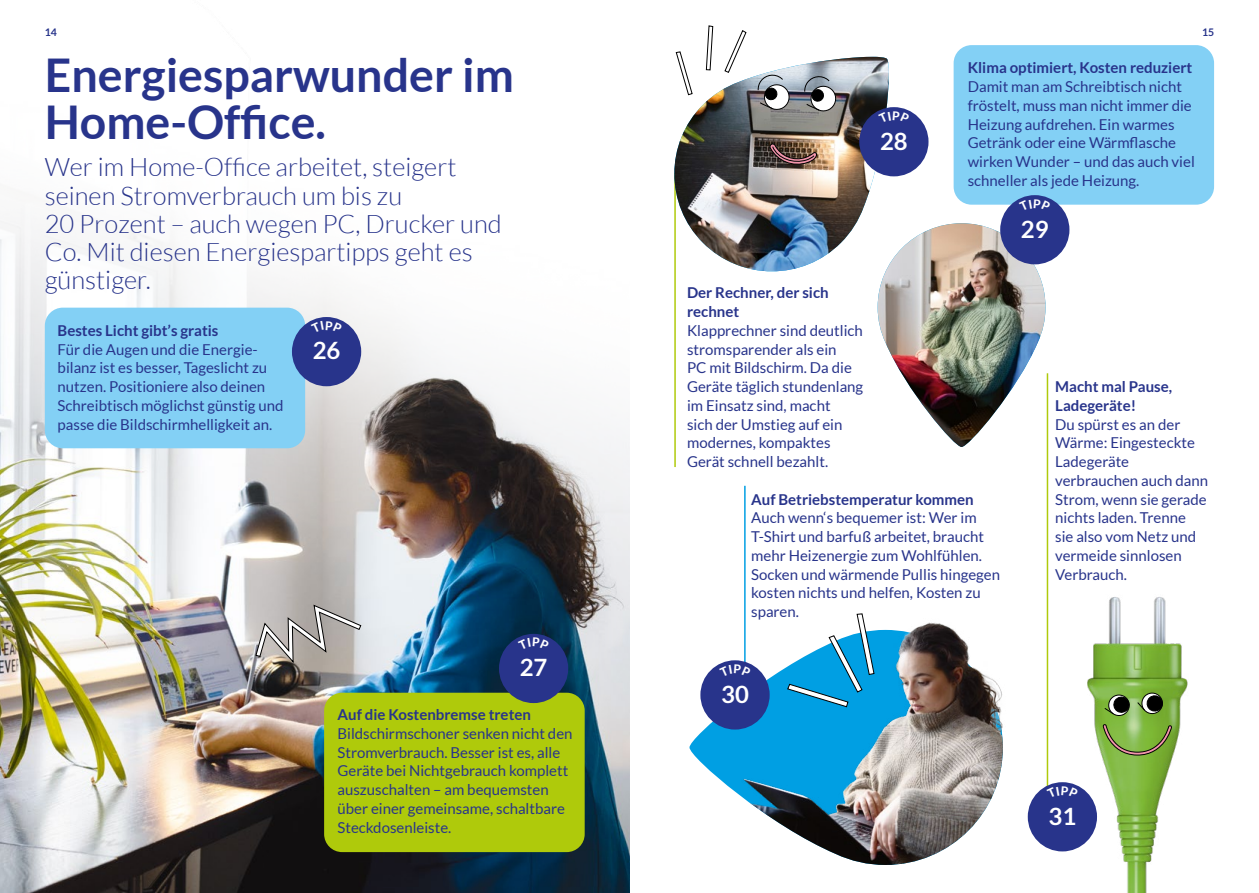
<style>
.page{position:relative;width:1259px;height:893px;background:#fff}
.page>*{position:absolute;margin:0;border:0;box-sizing:border-box;transform-origin:0 0}
.t1{font:700 46.5px/46.8px "Lato";color:#28348b}
.t2{font:300 25.5px/28.2px "Lato";color:#28348b}
.t3{font:700 23.85px "Lato";color:#fff}
.t4{font:15px/18.8px "Lato";color:#28348b}
.t5{font:700 15px/18.8px "Lato";color:#28348b}
.t6{font:700 10.5px "Lato";color:#28348b}
</style>
<div class="page">
<img style="left:0;top:221px;width:629px;height:672px">
<hr style="left:744px;top:486px;width:1px;height:272px;background:#009fe3">
<hr style="left:1046px;top:373px;width:2px;height:460px;background:#afca0b">
<div style="left:45px;top:308px;width:260px;height:140px;background:#83d0f5;border-radius:18px"></div>
<div style="left:324px;top:693px;width:260px;height:159px;background:#afca0b;border-radius:18px"></div>
<img style="left:689px;top:630px;width:314px;height:235px">
<img style="left:846px;top:622px;width:157px;height:110px">
<svg style="left:786px;top:613px;width:88px;height:95px"></svg>
<div style="left:953px;top:45px;width:261px;height:160px;background:#83d0f5;border-radius:18px"></div>
<img style="left:1041px;top:593px;width:147px;height:300px">
<svg style="left:1103px;top:724px;width:69px;height:32px;background:#80a546"></svg>
<svg style="left:1103px;top:694px;width:27px;height:23px"></svg>
<svg style="left:1136px;top:692px;width:28px;height:24px"></svg>
<svg style="left:255px;top:538px;width:107px;height:126px;background:#bbb7b4"></svg>
<hr style="left:674px;top:173px;width:2px;height:294px;background:#afca0b">
<img style="left:674px;top:57px;width:219px;height:224px">
<svg style="left:724px;top:30px;width:23px;height:43px"></svg>
<svg style="left:705px;top:25px;width:8px;height:71px"></svg>
<svg style="left:675px;top:51px;width:18px;height:45px"></svg>
<svg style="left:757px;top:72px;width:34px;height:40px"></svg>
<svg style="left:804px;top:74px;width:33px;height:40px"></svg>
<svg style="left:769px;top:143px;width:49px;height:25px"></svg>
<img style="left:877px;top:223px;width:168px;height:224px">
<div style="left:292px;top:317px;width:69px;height:69px;background:#28348b;border-radius:50%"></div>
<div style="left:304px;top:329px;width:45px;height:45px;border:1px solid #28348b;border-radius:50%"></div>
<div style="left:859px;top:107px;width:69px;height:69px;background:#28348b;border-radius:50%"></div>
<div style="left:871px;top:119px;width:45px;height:45px;border:1px solid #28348b;border-radius:50%"></div>
<div style="left:499px;top:634px;width:69px;height:69px;background:#28348b;border-radius:50%"></div>
<div style="left:511px;top:646px;width:45px;height:45px;border:1px solid #28348b;border-radius:50%"></div>
<div style="left:1000px;top:195px;width:69px;height:69px;background:#28348b;border-radius:50%"></div>
<div style="left:1012px;top:207px;width:45px;height:45px;border:1px solid #28348b;border-radius:50%"></div>
<div style="left:700px;top:660px;width:69px;height:69px;background:#28348b;border-radius:50%"></div>
<div style="left:712px;top:672px;width:45px;height:45px;border:1px solid #28348b;border-radius:50%"></div>
<div style="left:1027px;top:782px;width:70px;height:69px;background:#28348b;border-radius:50%"></div>
<div style="left:1040px;top:794px;width:45px;height:45px;border:1px solid #28348b;border-radius:50%"></div>
<svg style="left:314px;top:329px;width:25px;height:4px"></svg>
<svg style="left:881px;top:119px;width:25px;height:4px"></svg>
<svg style="left:521px;top:646px;width:25px;height:4px"></svg>
<svg style="left:1022px;top:207px;width:25px;height:4px"></svg>
<svg style="left:719px;top:664px;width:29px;height:13px"></svg>
<svg style="left:1046px;top:786px;width:29px;height:12px"></svg>
<p class="t6" style="left:45px;top:26px;width:14px">14</p>
<p class="t6" style="left:1202px;top:26px;width:14px">15</p>
<h1 class="t1" style="left:45px;top:51px;width:471px">Energiesparwunder im<br>Home-Office.</h1>
<h2 class="t2" style="left:45px;top:153px;width:458px">Wer im Home-Office arbeitet, steigert seinen Stromverbrauch um bis zu<br>20 Prozent – auch wegen PC, Drucker und<br>Co. Mit diesen Energiespartipps geht es günstiger.</h2>
<p class="t5" style="left:58px;top:321px;width:162px">Bestes Licht gibt’s gratis</p>
<p class="t4" style="left:58px;top:340px;width:227px">Für die Augen und die Energie&shy;bilanz ist es besser, Tageslicht zu nutzen. Positioniere also deinen Schreibtisch möglichst günstig und passe die Bildschirmhelligkeit an.</p>
<h3 class="t3" style="left:313px;top:337px;width:29px">26</h3>
<h3 class="t3" style="left:520px;top:654px;width:29px">27</h3>
<p class="t5" style="left:337px;top:705px;width:195px">Auf die Kostenbremse treten</p>
<p class="t4" style="left:337px;top:724px;width:236px">Bildschirmschoner senken nicht den<br>Stromverbrauch. Besser ist es, alle<br>Geräte bei Nichtgebrauch komplett auszuschalten – am bequemsten über einer gemeinsame, schaltbare<br>Steckdosenleiste.</p>
<h3 class="t3" style="left:880px;top:127px;width:29px">28</h3>
<p class="t5" style="left:967px;top:58px;width:226px">Klima optimiert, Kosten reduziert</p>
<p class="t4" style="left:967px;top:77px;width:229px">Damit man am Schreibtisch nicht fröstelt, muss man nicht immer die<br>Heizung aufdrehen. Ein warmes<br>Getränk oder eine Wärmflasche wirken Wunder – und das auch viel schneller als jede Heizung.</p>
<h3 class="t3" style="left:1021px;top:215px;width:29px">29</h3>
<p class="t5" style="left:687px;top:283px;width:143px">Der Rechner, der sich rechnet</p>
<p class="t4" style="left:687px;top:321px;width:178px">Klapprechner sind deutlich stromsparender als ein<br>PC mit Bildschirm. Da die<br>Geräte täglich stundenlang im Einsatz sind, macht<br>sich der Umstieg auf ein modernes, kompaktes<br>Gerät schnell bezahlt.</p>
<p class="t5" style="left:751px;top:489px;width:224px">Auf Betriebstemperatur kommen</p>
<p class="t4" style="left:751px;top:508px;width:250px">Auch wenn‘s bequemer ist: Wer im<br>T-Shirt und barfuß arbeitet, braucht mehr Heizenergie zum Wohlfühlen.<br>Socken und wärmende Pullis hingegen kosten nichts und helfen, Kosten zu sparen.</p>
<h3 class="t3" style="left:721px;top:680px;width:29px">30</h3>
<p class="t5" style="left:1055px;top:377px;width:118px">Macht mal Pause,<br>Ladegeräte!</p>
<p class="t4" style="left:1055px;top:415px;width:154px">Du spürst es an der<br>Wärme: Eingesteckte<br>Ladegeräte verbrauchen auch dann<br>Strom, wenn sie gerade nichts laden. Trenne<br>sie also vom Netz und vermeide sinnlosen<br>Verbrauch.</p>
<h3 class="t3" style="left:1048px;top:802px;width:29px">31</h3>
</div>
